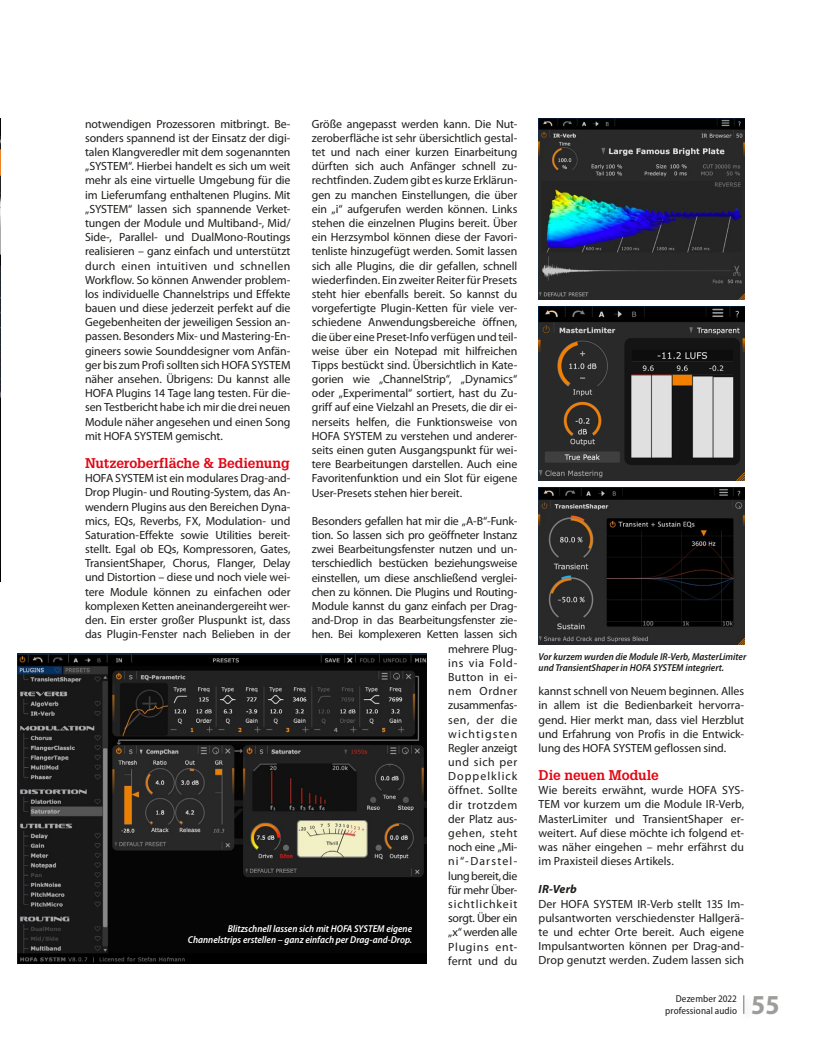
<style>
.page{position:relative;width:815px;height:1053px;background:#fff}
.page>*{position:absolute;margin:0;border:0;box-sizing:border-box;transform-origin:0 0}
.t1{font:700 semi-condensed 27.5px "Myriad Pro";color:#9d9d9c}
.t2{font:700 13.75px "Glypha LT Std";letter-spacing:-.01em;color:#e30613}
.t3{font:11.88px/14.1px "Myriad Pro";letter-spacing:-.01em;color:#1d1d1b;text-align:justify}
.t4{font:italic 700 11.88px "Myriad Pro";letter-spacing:.005em;color:#1d1d1b}
.t5{font:italic 600 semi-condensed 10px/11.2px "Myriad Pro";color:#fff;text-align:right}
.t6{font:italic 600 semi-condensed 10px/11.2px "Myriad Pro";color:#1d1d1b}
.t7{font:semi-condensed 10px/11.9px "Myriad Pro";letter-spacing:.01em;color:#1d1d1b;text-align:right}
</style>
<div class="page">
<svg style="left:743px;top:995px;width:1px;height:18px"></svg>
<img style="left:0;top:119px;width:1px;height:462px">
<img style="left:18px;top:653px;width:409px;height:310px">
<img style="left:539px;top:306px;width:205px;height:174px">
<img style="left:539px;top:118px;width:205px;height:181px">
<img style="left:539px;top:487px;width:205px;height:157px">
<p class="t3" style="left:312px;top:116px;width:207px">Größe angepasst werden kann. Die Nut&shy;zeroberfläche ist sehr übersichtlich gestal&shy;tet und nach einer kurzen Einarbeitung dürften sich auch Anfänger schnell zu&shy;rechtfinden. Zudem gibt es kurze Erklärun&shy;gen zu manchen Einstellungen, die über ein „i“ aufgerufen werden können. Links stehen die einzelnen Plugins bereit. Über ein Herzsymbol können diese der Favori&shy;tenliste hinzugefügt werden. Somit lassen sich alle Plugins, die dir gefallen, schnell wiederfinden. Ein zweiter Reiter für Presets steht hier ebenfalls bereit. So kannst du vorgefertigte Plugin-Ketten für viele ver&shy;schiedene Anwendungsbereiche öffnen, die über eine Preset-Info verfügen und teil&shy;weise über ein Notepad mit hilfreichen Tipps bestückt sind. Übersichtlich in Kate&shy;gorien wie „ChannelStrip“, „Dynamics“ oder „Experimental“ sortiert, hast du Zu&shy;griff auf eine Vielzahl an Presets, die dir ei&shy;nerseits helfen, die Funktionsweise von HOFA SYSTEM zu verstehen und anderer&shy;seits einen guten Ausgangspunkt für wei&shy;tere Bearbeitungen darstellen. Auch eine Favoritenfunktion und ein Slot für eigene User-Presets stehen hier bereit.</p>
<p class="t3" style="left:312px;top:513px;width:207px;text-align:right">Besonders gefallen hat mir die „A-B“-Funk&shy;tion. So lassen sich pro geöffneter Instanz zwei Bearbeitungsfenster nutzen und un&shy;terschiedlich bestücken beziehungsweise einstellen, um diese anschließend verglei&shy;chen zu können. Die Plugins und Routing-<br>Module kannst du ganz einfach per Drag&shy;and-Drop in das Bearbeitungsfenster zie&shy;hen. Bei komplexeren Ketten lassen sich mehrere Plug-<br>ins via Fold-<br>Button in ei-<br>nem Ordner<br>zusammenfas-<br>sen, der die<br>wichtigsten<br>Regler anzeigt<br>und sich per<br>Doppelklick<br>öffnet. Sollte<br>dir trotzdem<br>der Platz aus-<br>gehen, steht<br>noch eine „Mi-<br>ni“-Darstel-<br>lung bereit, die<br>für mehr Über-<br>sichtlichkeit<br>sorgt. Über ein<br>„x“ werden alle<br>Plugins ent-<br>fernt und du</p>
<p class="t3" style="left:85px;top:116px;width:207px">notwendigen Prozessoren mitbringt. Be&shy;sonders spannend ist der Einsatz der digi&shy;talen Klangveredler mit dem sogenannten „SYSTEM“. Hierbei handelt es sich um weit mehr als eine virtuelle Umgebung für die im Lieferumfang enthaltenen Plugins. Mit „SYSTEM“ lassen sich spannende Verket&shy;tungen der Module und Multiband-, Mid/ Side-, Parallel- und DualMono-Routings realisieren – ganz einfach und unterstützt durch einen intuitiven und schnellen Workflow. So können Anwender problem&shy;los individuelle Channelstrips und Effekte bauen und diese jederzeit perfekt auf die Gegebenheiten der jeweiligen Session an&shy;passen. Besonders Mix- und Mastering-En&shy;gineers sowie Sounddesigner vom Anfän&shy;ger bis zum Profi sollten sich HOFA SYSTEM näher ansehen. Übrigens: Du kannst alle HOFA Plugins 14 Tage lang testen. Für die&shy;sen Testbericht habe ich mir die drei neuen Module näher angesehen und einen Song mit HOFA SYSTEM gemischt.</p>
<p class="t2" style="left:85px;top:454px;width:206px">Nutzeroberfläche &amp; Bedienung</p>
<p class="t3" style="left:85px;top:471px;width:207px">HOFA SYSTEM ist ein modulares Drag-and-Drop Plugin- und Routing-System, das An&shy;wendern Plugins aus den Bereichen Dyna&shy;mics, EQs, Reverbs, FX, Modulation- und Saturation-Effekte sowie Utilities bereit&shy;stellt. Egal ob EQs, Kompressoren, Gates, TransientShaper, Chorus, Flanger, Delay und Distortion – diese und noch viele wei&shy;tere Module können zu einfachen oder komplexen Ketten aneinandergereiht wer&shy;den. Ein erster großer Pluspunkt ist, dass das Plugin-Fenster nach Belieben in der</p>
<p class="t5" style="left:188px;top:922px;width:226px">Blitzschnell lassen sich mit HOFA SYSTEM eigene<br>Channelstrips erstellen – ganz einfach per Drag-and-Drop.</p>
<p class="t6" style="left:539px;top:651px;width:209px">Vor kurzem wurden die Module IR-Verb, MasterLimiter und TransientShaper in HOFA SYSTEM integriert.</p>
<p class="t3" style="left:539px;top:684px;width:207px">kannst schnell von Neuem beginnen. Alles in allem ist die Bedienbarkeit hervorra&shy;gend. Hier merkt man, dass viel Herzblut und Erfahrung von Profis in die Entwick&shy;lung des HOFA SYSTEM geflossen sind.</p>
<p class="t2" style="left:539px;top:766px;width:122px">Die neuen Module</p>
<p class="t3" style="left:539px;top:782px;width:207px">Wie bereits erwähnt, wurde HOFA SYS-TEM vor kurzem um die Module IR-Verb, MasterLimiter und TransientShaper er&shy;weitert. Auf diese möchte ich folgend et&shy;was näher eingehen – mehr erfährst du im Praxisteil dieses Artikels.</p>
<p class="t4" style="left:539px;top:881px;width:40px">IR-Verb</p>
<p class="t3" style="left:539px;top:896px;width:207px">Der HOFA SYSTEM IR-Verb stellt 135 Im&shy;pulsantworten verschiedenster Hallgerä&shy;te und echter Orte bereit. Auch eigene Impulsantworten können per Drag-and-Drop genutzt werden. Zudem lassen sich</p>
<p class="t7" style="left:665px;top:992px;width:73px">Dezember 2022 professional audio</p>
<h1 class="t1" style="left:751px;top:989px;width:30px">55</h1>
</div>
